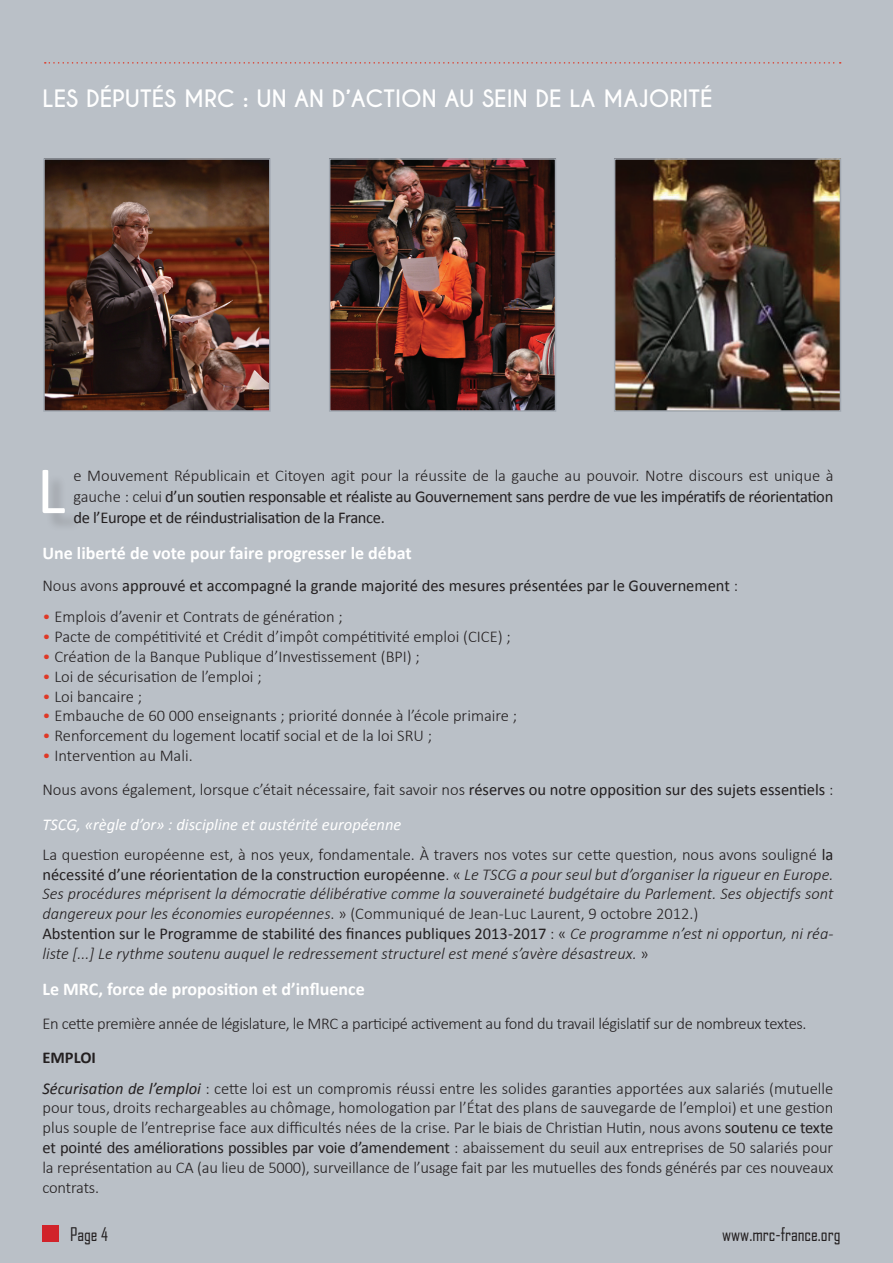
<style>
.page{position:relative;width:893px;height:1263px;background:#bac0c7}
.page>*{position:absolute;margin:0;border:0;box-sizing:border-box;transform-origin:0 0}
.t1{font:68.1px "Calibri";color:#fff}
.t2{font:700 22.5px "Caviar Dreams";color:#fff}
.t3{font:700 18px "Calibri";color:#fff}
.t4{font:18px "Agency FB";color:#231f20}
.t5{font:300 16.5px/19.8px "Calibri";color:#231f20}
.t6{font:italic 300 16.5px/19.8px "Calibri";color:#231f20}
.t7{font:16.5px/21px "Calibri";letter-spacing:-.01em;color:#231f20;text-align:justify}
.t8{font:300 16.5px "Calibri";letter-spacing:-.02em;color:#231f20}
.s1{font-weight:300}
.s2{color:#df3826}
.s3{font-weight:400}
.s4{font-weight:400;font-style:italic;color:#fff}
.s5{font-style:normal}
.s6{font-weight:400;font-style:normal}
.s7{font-weight:700}
.s8{font-weight:400;font-style:italic}
</style>
<div class="page">
<div style="left:43px;top:1225px;width:16px;height:17px;background:#d1232a"></div>
<svg style="left:45px;top:62px;width:796px;height:2px"></svg>
<div style="left:45px;top:473px;width:38px;height:59px;background:#231f20;opacity:.2"></div>
<img style="left:46px;top:161px;width:222px;height:248px">
<div style="left:43px;top:158px;width:228px;height:254px;border:2px solid #a0a7b0"></div>
<img style="left:332px;top:161px;width:221px;height:248px">
<div style="left:329px;top:158px;width:227px;height:254px;border:2px solid #a0a7b0"></div>
<img style="left:617px;top:161px;width:221px;height:248px">
<div style="left:614px;top:158px;width:227px;height:254px;border:2px solid #a0a7b0"></div>
<h2 class="t2" style="left:43px;top:85px;width:355px">LES DéPUTéS MRC : UN AN D’ACTION</h2>
<h2 class="t2" style="left:444px;top:85px;width:50px">AU SEIN</h2>
<h2 class="t2" style="left:535px;top:85px;width:179px">DE LA MAJORITé</h2>
<h1 class="t1" style="left:37px;top:447px;width:30px">L</h1>
<p class="t7" style="left:73px;top:465px;width:761px"><span class="s1">e Mouvement Républicain et Citoyen agit pour la réussite de la gauche au pouvoir. Notre discours est unique à gauche : celui</span> d’un soutien responsable et réaliste au Gouvernement sans perdre de vue les impératifs de réorientation de l’Europe et de réindustrialisation de la France.</p>
<p class="t3" style="left:42px;top:541px;width:371px">Une liberté de vote pour faire progresser le débat</p>
<p class="t7" style="left:42px;top:575px;width:697px"><span class="s1">Nous avons</span> approuvé et accompagné la grande majorité des mesures présentées par le Gouvernement <span class="s1">:</span></p>
<p class="t5" style="left:42px;top:607px;width:302px"><span class="s2">•</span> Emplois d’avenir et Contrats de génération ;</p>
<p class="t5" style="left:42px;top:627px;width:470px"><span class="s2">•</span> Pacte de compétitivité et Crédit d’impôt compétitivité emploi (CICE) ;</p>
<p class="t5" style="left:42px;top:646px;width:379px"><span class="s2">•</span> Création de la Banque Publique d’Investissement (BPI) ;</p>
<p class="t5" style="left:42px;top:666px;width:221px"><span class="s2">•</span> Loi de sécurisation de l’emploi ;</p>
<p class="t5" style="left:42px;top:686px;width:101px"><span class="s2">•</span> Loi bancaire ;</p>
<p class="t5" style="left:42px;top:706px;width:476px"><span class="s2">•</span> Embauche de 60 000 enseignants ; priorité donnée à l’école primaire ;</p>
<p class="t5" style="left:42px;top:726px;width:391px"><span class="s2">•</span> Renforcement du logement locatif social et de la loi SRU ;</p>
<p class="t5" style="left:42px;top:738px;width:792px;line-height:34.2px"><span class="s2">•</span> Intervention au Mali.<br>Nous avons également, lorsque c’était nécessaire, fait savoir nos <span class="s3">réserves ou notre opposition sur des sujets essentiels</span> :<br><span class="s4">TSCG, «règle d’or» : discipline et austérité européenne</span></p>
<p class="t6" style="left:42px;top:844px;width:792px"><span class="s5">La question européenne est, à nos yeux, fondamentale. À travers nos votes sur cette question, nous avons souligné</span> <span class="s6">la nécessité d’une réorientation de la construction européenne</span><span class="s5">. «</span> Le TSCG a pour seul but d’organiser la rigueur en Europe.<br>Ses procédures méprisent la démocratie délibérative comme la souveraineté budgétaire du Parlement. Ses objectifs sont dangereux pour les économies européennes<span class="s5">. » (Communiqué de Jean-Luc Laurent, 9 octobre 2012.)<br></span><span class="s6">Abstention sur le Programme de stabilité des finances publiques 2013-2017</span> <span class="s5">: «</span> Ce programme n’est ni opportun, ni réa&shy;liste [...] Le rythme soutenu auquel le redressement structurel est mené s’avère désastreux. <span class="s5">»</span></p>
<p class="t3" style="left:42px;top:977px;width:324px">Le MRC, force de proposition et d’influence</p>
<p class="t8" style="left:42px;top:1013px;width:766px">En cette première année de législature, le MRC a participé activement au fond du travail législatif sur de nombreux textes.</p>
<p class="t5" style="left:42px;top:1042px;width:792px;line-height:30.3px"><span class="s7">EMPLOI<br></span><span class="s8">Sécurisation de l’emploi</span> : cette loi est un compromis réussi entre les solides garanties apportées aux salariés (mutuelle</p>
<p class="t5" style="left:42px;top:1098px;width:792px;text-align:justify">pour tous, droits rechargeables au chômage, homologation par l’État des plans de sauvegarde de l’emploi) et une gestion plus souple de l’entreprise face aux difficultés nées de la crise. Par le biais de Christian Hutin, nous avons <span class="s3">soutenu ce texte et pointé des améliorations possibles par voie d’amendement</span> : abaissement du seuil aux entreprises de 50 salariés pour la représentation au CA (au lieu de 5000), surveillance de l’usage fait par les mutuelles des fonds générés par ces nouveaux contrats.</p>
<p class="t4" style="left:70px;top:1223px;width:40px">Page 4</p>
<p class="t4" style="left:722px;top:1223px;width:120px">www.mrc-france.org</p>
</div>
